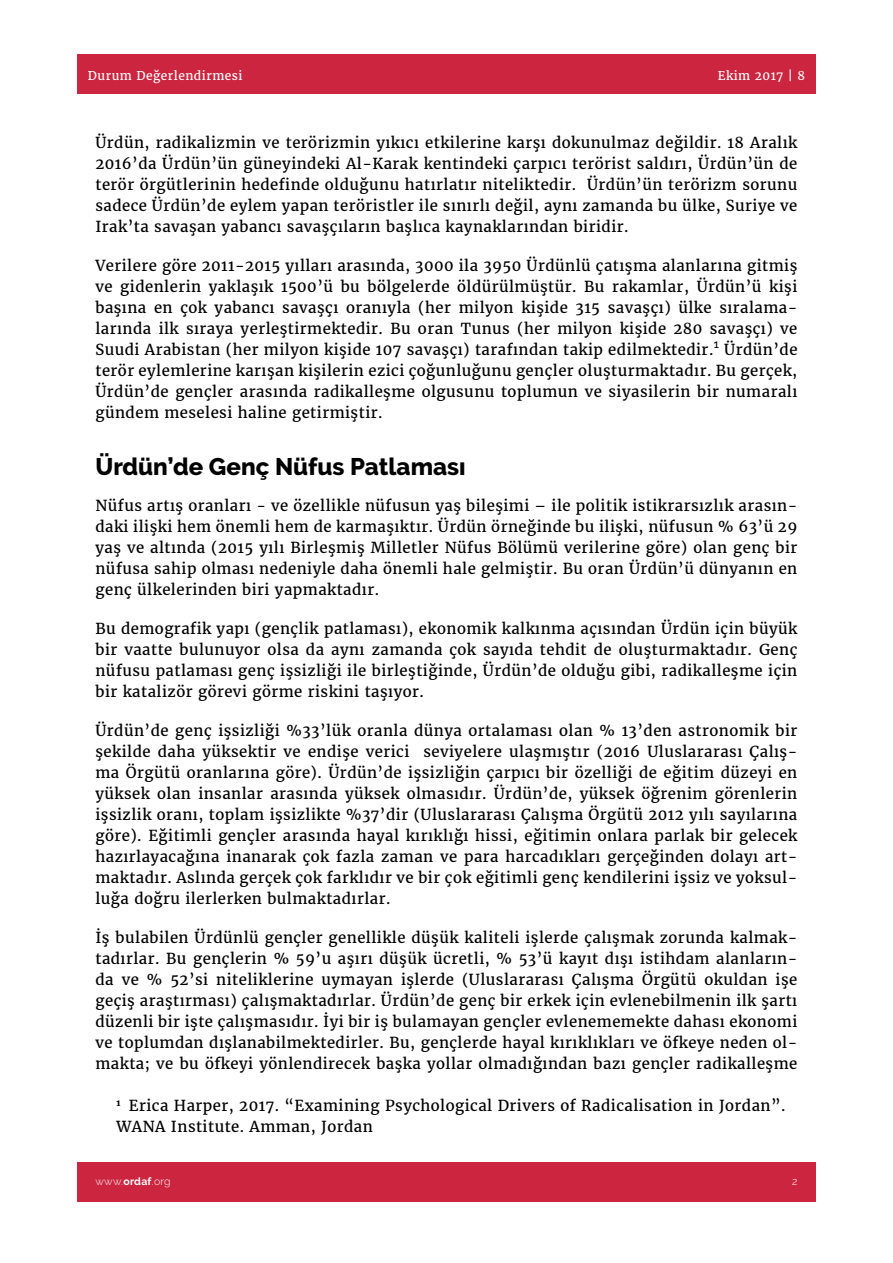
<style>
.page{position:relative;width:893px;height:1263px;background:#fff}
.page>*{position:absolute;margin:0;border:0;box-sizing:border-box;transform-origin:0 0}
.t1{font:800 24px "Raleway";color:#000}
.t2{font:15px/21px "Merriweather";letter-spacing:.03em;color:#000;text-align:justify}
.t3{font:12px "Merriweather";letter-spacing:.04em;color:#fff}
.t4{font:300 10.5px "Raleway";letter-spacing:.03em;color:#fff}
.s1{font-weight:700}
</style>
<div class="page">
<div style="left:77px;top:54px;width:738px;height:39px;background:#cb2540"></div>
<div style="left:77px;top:1162px;width:738px;height:40px;background:#cb2540"></div>
<p class="t3" style="left:88px;top:68px;width:156px">Durum Değerlendirmesi</p>
<p class="t3" style="left:718px;top:68px;width:89px">Ekim 2017 | 8</p>
<p class="t2" style="left:95px;top:132px;width:703px">Ürdün, radikalizmin ve terörizmin yıkıcı etkilerine karşı dokunulmaz değildir. 18 Aralık 2016’da Ürdün’ün güneyindeki Al-Karak kentindeki çarpıcı terörist saldırı, Ürdün’ün de terör örgütlerinin hedefinde olduğunu hatırlatır niteliktedir. Ürdün’ün terörizm sorunu sadece Ürdün’de eylem yapan teröristler ile sınırlı değil, aynı zamanda bu ülke, Suriye ve Irak’ta savaşan yabancı savaşçıların başlıca kaynaklarından biridir.</p>
<p class="t2" style="left:95px;top:255px;width:704px">Verilere göre 2011-2015 yılları arasında, 3000 ila 3950 Ürdünlü çatışma alanlarına gitmiş ve gidenlerin yaklaşık 1500’ü bu bölgelerde öldürülmüştür. Bu rakamlar, Ürdün’ü kişi başına en çok yabancı savaşçı oranıyla (her milyon kişide 315 savaşçı) ülke sıralama&shy;larında ilk sıraya yerleştirmektedir. Bu oran Tunus (her milyon kişide 280 savaşçı) ve Suudi Arabistan (her milyon kişide 107 savaşçı) tarafından takip edilmektedir.<sup>1</sup> Ürdün’de terör eylemlerine karışan kişilerin ezici çoğunluğunu gençler oluşturmaktadır. Bu gerçek, Ürdün’de gençler arasında radikalleşme olgusunu toplumun ve siyasilerin bir numaralı gündem meselesi haline getirmiştir.</p>
<h1 class="t1" style="left:95px;top:453px;width:372px">Ürdün’de Genç Nüfus Patlaması</h1>
<p class="t2" style="left:95px;top:495px;width:703px">Nüfus artış oranları - ve özellikle nüfusun yaş bileşimi – ile politik istikrarsızlık arasın&shy;daki ilişki hem önemli hem de karmaşıktır. Ürdün örneğinde bu ilişki, nüfusun % 63’ü 29 yaş ve altında (2015 yılı Birleşmiş Milletler Nüfus Bölümü verilerine göre) olan genç bir nüfusa sahip olması nedeniyle daha önemli hale gelmiştir. Bu oran Ürdün’ü dünyanın en genç ülkelerinden biri yapmaktadır.</p>
<p class="t2" style="left:95px;top:618px;width:703px">Bu demografik yapı (gençlik patlaması), ekonomik kalkınma açısından Ürdün için büyük bir vaatte bulunuyor olsa da aynı zamanda çok sayıda tehdit de oluşturmaktadır. Genç nüfusu patlaması genç işsizliği ile birleştiğinde, Ürdün’de olduğu gibi, radikalleşme için bir katalizör görevi görme riskini taşıyor.</p>
<p class="t2" style="left:95px;top:720px;width:703px">Ürdün’de genç işsizliği %33’lük oranla dünya ortalaması olan % 13’den astronomik bir şekilde daha yüksektir ve endişe verici seviyelere ulaşmıştır (2016 Uluslararası Çalış&shy;ma Örgütü oranlarına göre). Ürdün’de işsizliğin çarpıcı bir özelliği de eğitim düzeyi en yüksek olan insanlar arasında yüksek olmasıdır. Ürdün’de, yüksek öğrenim görenlerin işsizlik oranı, toplam işsizlikte %37’dir (Uluslararası Çalışma Örgütü 2012 yılı sayılarına göre). Eğitimli gençler arasında hayal kırıklığı hissi, eğitimin onlara parlak bir gelecek hazırlayacağına inanarak çok fazla zaman ve para harcadıkları gerçeğinden dolayı art&shy;maktadır. Aslında gerçek çok farklıdır ve bir çok eğitimli genç kendilerini işsiz ve yoksul&shy;luğa doğru ilerlerken bulmaktadırlar.</p>
<p class="t2" style="left:95px;top:927px;width:703px">İş bulabilen Ürdünlü gençler genellikle düşük kaliteli işlerde çalışmak zorunda kalmak&shy;tadırlar. Bu gençlerin % 59’u aşırı düşük ücretli, % 53’ü kayıt dışı istihdam alanların&shy;da ve % 52’si niteliklerine uymayan işlerde (Uluslararası Çalışma Örgütü okuldan işe geçiş araştırması) çalışmaktadırlar. Ürdün’de genç bir erkek için evlenebilmenin ilk şartı düzenli bir işte çalışmasıdır. İyi bir iş bulamayan gençler evlenememekte dahası ekonomi ve toplumdan dışlanabilmektedirler. Bu, gençlerde hayal kırıklıkları ve öfkeye neden ol&shy;makta; ve bu öfkeyi yönlendirecek başka yollar olmadığından bazı gençler radikalleşme</p>
<p class="t2" style="left:116px;top:1095px;width:671px"><sup>1</sup> Erica Harper, 2017. “Examining Psychological Drivers of Radicalisation in Jordan”.<br>WANA Institute. Amman, Jordan</p>
<p class="t4" style="left:95px;top:1175px;width:77px">www.<span class="s1">ordaf</span>.org</p>
<p class="t4" style="left:792px;top:1175px;width:7px">2</p>
</div>
